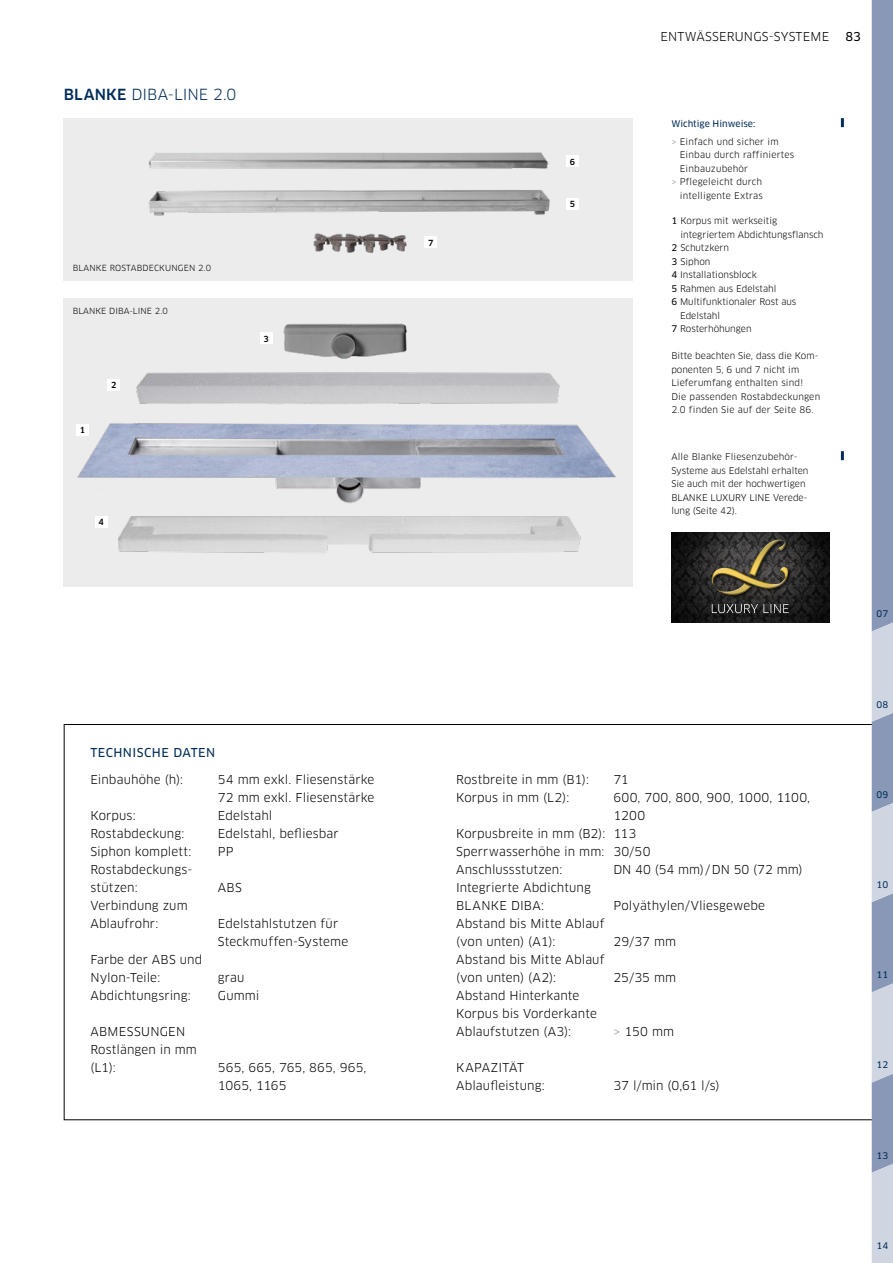
<style>
.page{position:relative;width:893px;height:1263px;background:#fff}
.page>*{position:absolute;margin:0;border:0;box-sizing:border-box;transform-origin:0 0}
.t1{font:15px "Clan OT";color:#002d58}
.t2{font:12px/18px "Clan OT";letter-spacing:.01em;color:#000}
.t3{font:12px "Clan OT";letter-spacing:.03em;color:#000}
.t4{font:12px "Clan OT News";letter-spacing:.04em;color:#002d58}
.t5{font:12px "Clan OT News";color:#000}
.t6{font:9px/13.5px "Clan OT";color:#000}
.t7{font:9px/13.5px "Clan OT";letter-spacing:.02em;color:#000}
.t8{font:9px "Clan OT News";color:#002d58}
.t9{font:8.25px "Clan OT";letter-spacing:.015em;color:#000}
.t10{font:500 8.25px "Clan OT";color:#000}
.s1{font-weight:500}
.s2{color:#919292}
.s3{font-family:"Clan OT News"}
</style>
<div class="page">
<div style="left:64px;top:118px;width:569px;height:162px;background:#ececed"></div>
<img style="left:149px;top:152px;width:430px;height:64px">
<img style="left:313px;top:233px;width:121px;height:20px">
<div style="left:64px;top:298px;width:569px;height:288px;background:#ececed"></div>
<img style="left:76px;top:372px;width:540px;height:132px">
<img style="left:283px;top:323px;width:124px;height:36px">
<img style="left:107px;top:516px;width:474px;height:37px">
<div style="left:424px;top:237px;width:13px;height:11px;background:#fff"></div>
<div style="left:566px;top:198px;width:13px;height:12px;background:#fff"></div>
<div style="left:566px;top:156px;width:13px;height:11px;background:#fff"></div>
<div style="left:76px;top:424px;width:13px;height:11px;background:#fff"></div>
<div style="left:107px;top:379px;width:13px;height:11px;background:#fff"></div>
<div style="left:95px;top:516px;width:12px;height:12px;background:#fff"></div>
<div style="left:260px;top:333px;width:12px;height:11px;background:#fff"></div>
<svg style="left:64px;top:724px;width:808px;height:396px"></svg>
<svg style="left:841px;top:118px;width:3px;height:9px"></svg>
<svg style="left:841px;top:451px;width:3px;height:9px"></svg>
<img style="left:671px;top:532px;width:158px;height:90px">
<img style="left:702px;top:532px;width:97px;height:66px">
<div style="left:714px;top:606px;width:79px;height:12px;background:#000;opacity:.75"></div>
<svg style="left:712px;top:604px;width:77px;height:9px"></svg>
<svg style="left:872px;top:0;width:21px;height:1263px;background:#9ca9c2"></svg>
<p class="t1" style="left:64px;top:86px;width:174px"><span class="s1">BLANKE</span> DIBA-LINE 2.0</p>
<p class="t9" style="left:73px;top:263px;width:140px">BLANKE ROSTABDECKUNGEN 2.0</p>
<p class="t9" style="left:73px;top:306px;width:97px">BLANKE DIBA-LINE 2.0</p>
<p class="t10" style="left:80px;top:425px;width:7px">1</p>
<p class="t10" style="left:111px;top:380px;width:7px">2</p>
<p class="t10" style="left:99px;top:517px;width:7px">4</p>
<p class="t10" style="left:263px;top:334px;width:7px">3</p>
<p class="t4" style="left:90px;top:746px;width:126px">TECHNISCHE DATEN</p>
<p class="t2" style="left:90px;top:771px;width:94px">Einbauhöhe (h):</p>
<p class="t2" style="left:218px;top:771px;width:158px">54 mm exkl. Fliesenstärke<br>72 mm exkl. Fliesenstärke</p>
<p class="t2" style="left:90px;top:807px;width:47px">Korpus:</p>
<p class="t2" style="left:218px;top:807px;width:56px">Edelstahl</p>
<p class="t2" style="left:90px;top:825px;width:96px">Rostabdeckung:</p>
<p class="t2" style="left:218px;top:825px;width:122px">Edelstahl, befliesbar</p>
<p class="t2" style="left:90px;top:843px;width:103px">Siphon komplett:</p>
<p class="t2" style="left:218px;top:843px;width:17px">PP</p>
<p class="t2" style="left:90px;top:861px;width:104px">Rostabdeckungs&shy;stützen:</p>
<p class="t2" style="left:218px;top:879px;width:25px">ABS</p>
<p class="t2" style="left:90px;top:897px;width:99px">Verbindung zum<br>Ablaufrohr:</p>
<p class="t2" style="left:90px;top:951px;width:113px">Farbe der ABS und<br>Nylon-Teile:</p>
<p class="t2" style="left:218px;top:915px;width:132px">Edelstahlstutzen für<br>Steckmuffen-Systeme</p>
<p class="t2" style="left:218px;top:969px;width:28px">grau</p>
<p class="t2" style="left:90px;top:987px;width:102px">Abdichtungsring:</p>
<p class="t2" style="left:218px;top:987px;width:43px">Gummi</p>
<p class="t2" style="left:90px;top:1023px;width:108px">ABMESSUNGEN<br>Rostlängen in mm (L1):</p>
<p class="t2" style="left:218px;top:1059px;width:150px">565, 665, 765, 865, 965,<br>1065, 1165</p>
<p class="t10" style="left:428px;top:238px;width:7px">7</p>
<p class="t10" style="left:570px;top:157px;width:7px">6</p>
<p class="t10" style="left:570px;top:200px;width:7px">5</p>
<p class="t2" style="left:660px;top:28px;width:170px">ENTWÄSSERUNGS-SYSTEME</p>
<p class="t5" style="left:845px;top:30px;width:17px">83</p>
<p class="t8" style="left:671px;top:119px;width:86px">Wichtige Hinweise:</p>
<p class="t7" style="left:671px;top:135px;width:109px"><span class="s2">&gt;</span> Einfach und sicher im</p>
<p class="t7" style="left:680px;top:148px;width:116px">Einbau durch raffiniertes</p>
<p class="t7" style="left:680px;top:162px;width:70px">Einbauzubehör</p>
<p class="t7" style="left:671px;top:175px;width:92px"><span class="s2">&gt;</span> Pflegeleicht durch</p>
<p class="t7" style="left:680px;top:189px;width:85px">intelligente Extras</p>
<p class="t6" style="left:671px;top:214px;width:107px"><span class="s3">1</span> Korpus mit werkseitig</p>
<p class="t6" style="left:680px;top:228px;width:145px">integriertem Abdichtungsflansch</p>
<p class="t6" style="left:671px;top:241px;width:59px"><span class="s3">2</span> Schutzkern</p>
<p class="t6" style="left:671px;top:255px;width:41px"><span class="s3">3</span> Siphon</p>
<p class="t6" style="left:671px;top:268px;width:87px"><span class="s3">4</span> Installationsblock</p>
<p class="t6" style="left:671px;top:282px;width:107px"><span class="s3">5</span> Rahmen aus Edelstahl</p>
<p class="t6" style="left:671px;top:295px;width:127px"><span class="s3">6</span> Multifunktionaler Rost aus</p>
<p class="t6" style="left:680px;top:309px;width:42px">Edelstahl</p>
<p class="t6" style="left:671px;top:322px;width:82px"><span class="s3">7</span> Rosterhöhungen</p>
<p class="t7" style="left:671px;top:349px;width:150px">Bitte beachten Sie, dass die Kom&shy;ponenten 5, 6 und 7 nicht im<br>Lieferumfang enthalten sind!<br>Die passenden Rostabdeckungen<br>2.0 finden Sie auf der Seite 86.</p>
<p class="t6" style="left:671px;top:450px;width:139px">Alle Blanke Fliesenzubehör-<br>Systeme aus Edelstahl erhalten<br>Sie auch mit der hochwertigen<br>BLANKE LUXURY LINE Verede&shy;lung (Seite 42).</p>
<p class="t2" style="left:456px;top:771px;width:134px">Rostbreite in mm (B1):</p>
<p class="t2" style="left:613px;top:771px;width:17px">71</p>
<p class="t2" style="left:456px;top:789px;width:115px">Korpus in mm (L2):</p>
<p class="t3" style="left:613px;top:791px;width:198px">600, 700, 800, 900, 1000, 1100,</p>
<p class="t2" style="left:613px;top:807px;width:33px">1200</p>
<p class="t2" style="left:456px;top:825px;width:182px">Korpusbreite in mm (B2): 113</p>
<p class="t2" style="left:456px;top:843px;width:196px">Sperrwasserhöhe in mm: 30/50</p>
<p class="t2" style="left:456px;top:861px;width:108px">Anschlussstutzen:</p>
<p class="t2" style="left:613px;top:861px;width:191px">DN 40 (54 mm) /DN 50 (72 mm)</p>
<p class="t2" style="left:456px;top:879px;width:136px">Integrierte Abdichtung<br>BLANKE DIBA:</p>
<p class="t2" style="left:613px;top:897px;width:153px">Polyäthylen/Vliesgewebe</p>
<p class="t2" style="left:456px;top:915px;width:150px">Abstand bis Mitte Ablauf (von unten) (A1):</p>
<p class="t2" style="left:456px;top:951px;width:150px">Abstand bis Mitte Ablauf (von unten) (A2):</p>
<p class="t2" style="left:456px;top:987px;width:142px">Abstand Hinterkante<br>Korpus bis Vorderkante<br>Ablaufstutzen (A3):</p>
<p class="t2" style="left:456px;top:1059px;width:90px">KAPAZITÄT<br>Ablaufleistung:</p>
<p class="t2" style="left:613px;top:933px;width:64px">29/37 mm</p>
<p class="t2" style="left:613px;top:969px;width:64px">25/35 mm</p>
<p class="t2" style="left:613px;top:1023px;width:62px"><span class="s2">&gt;</span> 150 mm</p>
<p class="t2" style="left:613px;top:1077px;width:108px">37 l/min (0,61 l/s)</p>
<p class="t8" style="left:876px;top:609px;width:13px">07</p>
<p class="t8" style="left:876px;top:699px;width:13px">08</p>
<p class="t8" style="left:876px;top:789px;width:13px">09</p>
<p class="t8" style="left:876px;top:879px;width:13px">10</p>
<p class="t8" style="left:876px;top:969px;width:13px">11</p>
<p class="t8" style="left:876px;top:1060px;width:13px">12</p>
<p class="t8" style="left:876px;top:1150px;width:13px">13</p>
<p class="t8" style="left:876px;top:1240px;width:13px">14</p>
</div>
